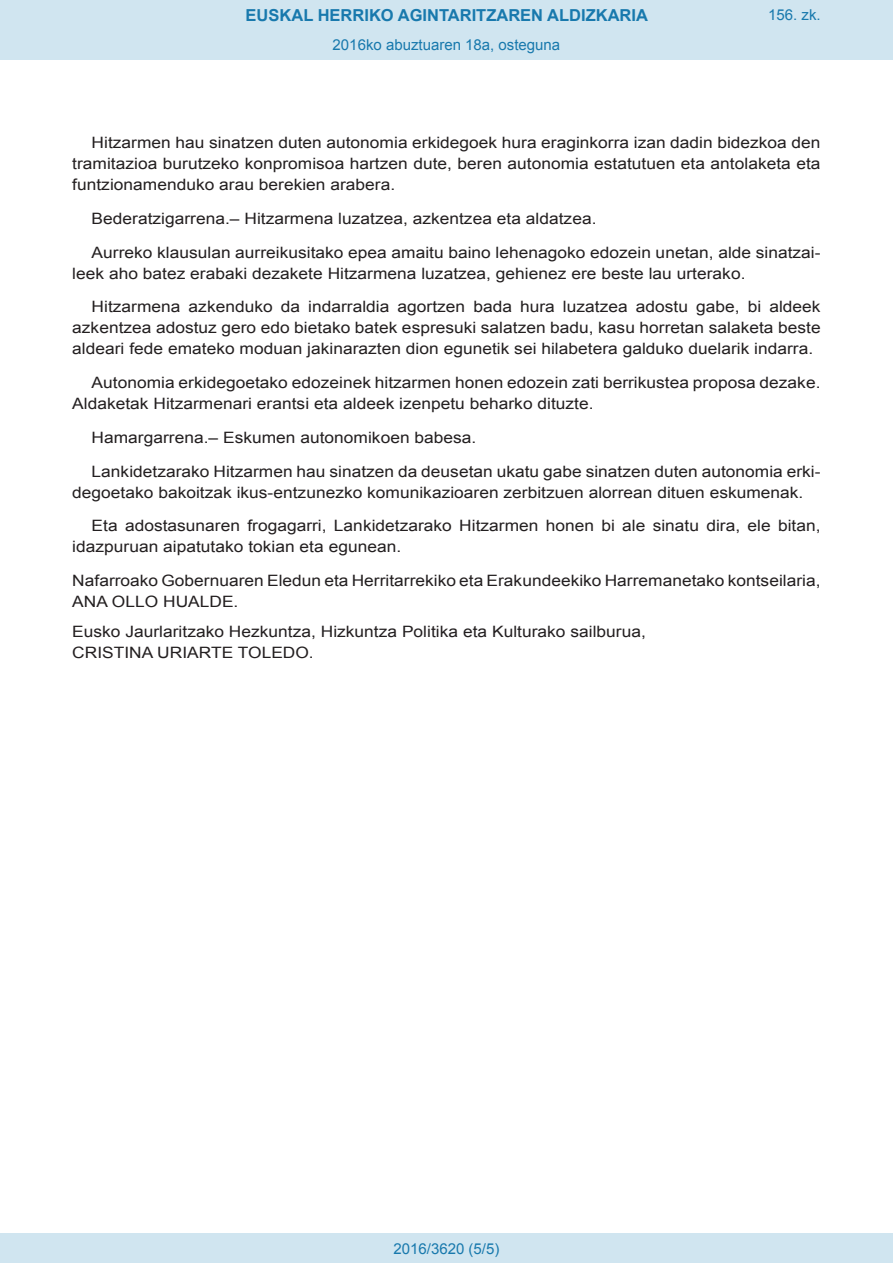
<style>
.page{position:relative;width:893px;height:1263px;background:#fff}
.page>*{position:absolute;margin:0;border:0;box-sizing:border-box;transform-origin:0 0}
.t1{font:700 16.5px "Arial";color:#1879ad}
.BOPVDetalle{font:15.6px/21px "Arial";color:#231f20;scale:1.11 1}
.BOPVFirmaPuesto{font:15.6px "Arial";color:#231f20;scale:1.11 1}
.BOPVFirmaNombre{font:15.6px "Arial";color:#231f20;scale:1.11 1}
.Paginacion_Centro{font:15px "Arial";color:#1879ad}
</style>
<div class="page">
<div style="left:0;top:0;width:893px;height:60px;background:#d0e5f0"></div>
<div style="left:0;top:1233px;width:893px;height:30px;background:#d0e5f0"></div>
<p class="t1" style="left:246px;top:4px;width:404px">EUSKAL HERRIKO AGINTARITZAREN ALDIZKARIA</p>
<p class="Paginacion_Centro" style="left:333px;top:35px;width:229px">2016ko abuztuaren 18a, osteguna</p>
<p class="Paginacion_Centro" style="left:768px;top:5px;width:54px">156. zk.</p>
<p class="BOPVDetalle" style="left:72px;top:132px;width:676px;text-align:justify;text-indent:19px">Hitzarmen hau sinatzen duten autonomia erkidegoek hura eraginkorra izan dadin bidezkoa den tramitazioa burutzeko konpromisoa hartzen dute, beren autonomia estatutuen eta antolaketa eta funtzionamenduko arau berekien arabera.</p>
<p class="BOPVDetalle" style="left:92px;top:208px;width:456px">Bederatzigarrena.– Hitzarmena luzatzea, azkentzea eta aldatzea.</p>
<p class="BOPVDetalle" style="left:72px;top:242px;width:676px;text-indent:19px">Aurreko klausulan aurreikusitako epea amaitu baino lehenagoko edozein unetan, alde sinatzai&shy;leek aho batez erabaki dezakete Hitzarmena luzatzea, gehienez ere beste lau urterako.</p>
<p class="BOPVDetalle" style="left:72px;top:297px;width:676px;text-align:justify;text-indent:19px">Hitzarmena azkenduko da indarraldia agortzen bada hura luzatzea adostu gabe, bi aldeek azkentzea adostuz gero edo bietako batek espresuki salatzen badu, kasu horretan salaketa beste aldeari fede emateko moduan jakinarazten dion egunetik sei hilabetera galduko duelarik indarra.</p>
<p class="BOPVDetalle" style="left:72px;top:372px;width:676px;text-indent:19px">Autonomia erkidegoetako edozeinek hitzarmen honen edozein zati berrikustea proposa dezake.<br>Aldaketak Hitzarmenari erantsi eta aldeek izenpetu beharko dituzte.</p>
<p class="BOPVDetalle" style="left:92px;top:427px;width:348px">Hamargarrena.– Eskumen autonomikoen babesa.</p>
<p class="BOPVDetalle" style="left:72px;top:461px;width:676px;text-indent:19px">Lankidetzarako Hitzarmen hau sinatzen da deusetan ukatu gabe sinatzen duten autonomia erki&shy;degoetako bakoitzak ikus-entzunezko komunikazioaren zerbitzuen alorrean dituen eskumenak.</p>
<p class="BOPVDetalle" style="left:72px;top:516px;width:676px;text-indent:19px">Eta adostasunaren frogagarri, Lankidetzarako Hitzarmen honen bi ale sinatu dira, ele bitan, idazpuruan aipatutako tokian eta egunean.</p>
<p class="BOPVFirmaPuesto" style="left:72px;top:570px;width:676px">Nafarroako Gobernuaren Eledun eta Herritarrekiko eta Erakundeekiko Harremanetako kontseilaria,</p>
<p class="BOPVFirmaNombre" style="left:72px;top:591px;width:151px">ANA OLLO HUALDE.</p>
<p class="BOPVFirmaPuesto" style="left:72px;top:621px;width:518px">Eusko Jaurlaritzako Hezkuntza, Hizkuntza Politika eta Kulturako sailburua,</p>
<p class="BOPVFirmaNombre" style="left:72px;top:642px;width:219px">CRISTINA URIARTE TOLEDO.</p>
<p class="Paginacion_Centro" style="left:393px;top:1238px;width:107px">2016/3620 (5/5)</p>
</div>
